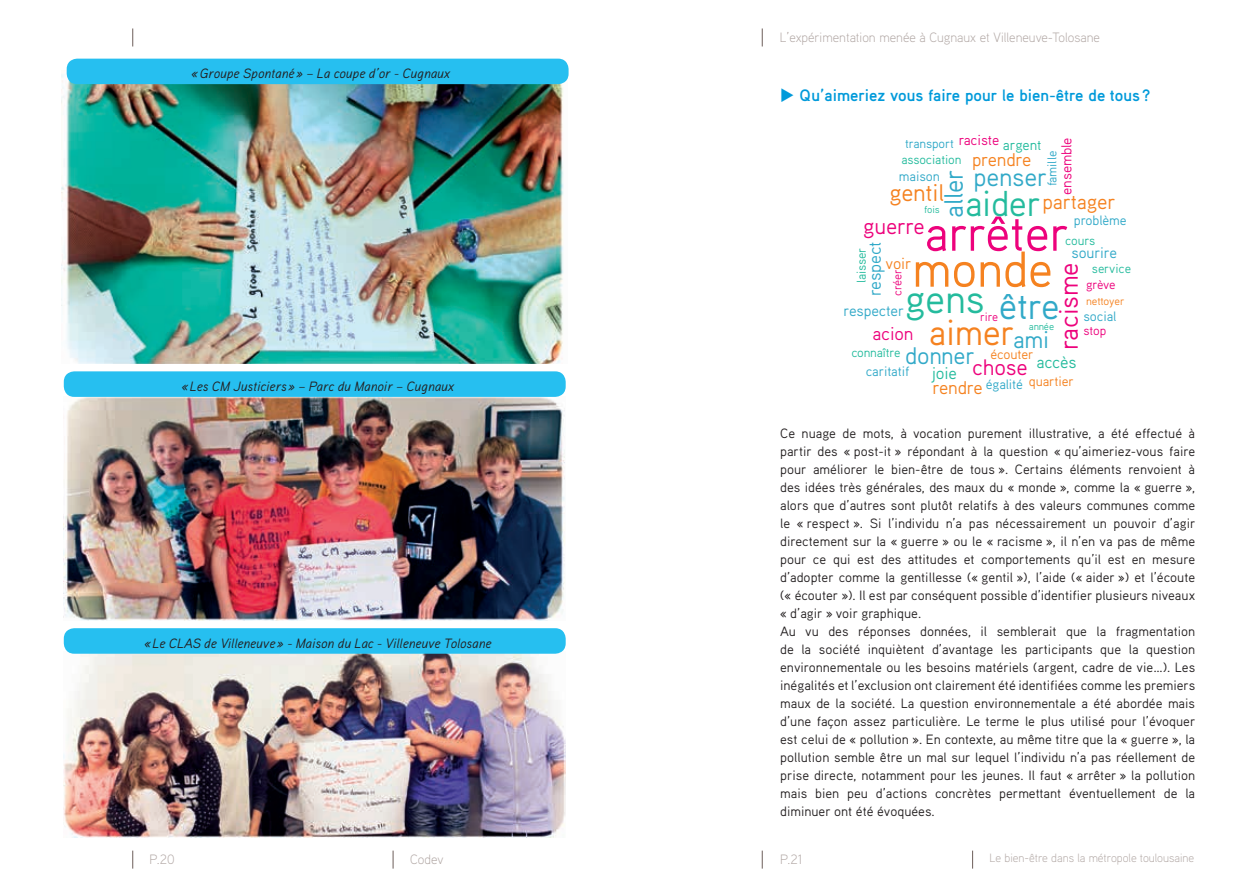
<style>
.page{position:relative;width:1259px;height:893px;background:#fff}
.page>*{position:absolute;margin:0;border:0;box-sizing:border-box;transform-origin:0 0}
.t1{font:50.4px "Aaux Pro";letter-spacing:-.01em;color:#ed027c}
.t2{font:50.4px "Aaux Pro";letter-spacing:-.01em;color:#f58220}
.t3{font:39.9px "Aaux Pro";color:#24bb9d}
.t4{font:36.75px "Aaux Pro";color:#31a9c8}
.t5{font:36px "Aaux Pro";letter-spacing:-.01em;color:#f58220}
.t6{font:36px "Aaux Pro";letter-spacing:-.01em;color:#24bb9d}
.t7{font:26.4px "Aaux Pro";letter-spacing:-.01em;color:#ed027c}
.t8{font:26.4px "Aaux Pro";letter-spacing:-.01em;color:#31a9c8}
.t9{font:25.65px "Aaux Pro";letter-spacing:-.01em;color:#31a9c8}
.t10{font:24px "Aaux Pro";letter-spacing:-.01em;color:#31a9c8}
.t11{font:24px "Aaux Pro";letter-spacing:-.01em;color:#f58220}
.t12{font:22.35px "Aaux Pro";letter-spacing:-.01em;color:#ed027c}
.t13{font:20.85px "Aaux Pro";letter-spacing:-.01em;color:#f58220}
.t14{font:18.45px "Aaux Pro";letter-spacing:-.01em;color:#f58220}
.t15{font:18.45px "Aaux Pro";letter-spacing:-.01em;color:#ed027c}
.t16{font:17.55px "Aaux Pro";letter-spacing:-.01em;color:#31a9c8}
.t17{font:16.8px "Aaux Pro";letter-spacing:-.01em;color:#24bb9d}
.t18{font:700 16.5px "Aaux Pro";color:#009ada}
.t19{font:16.05px "Aaux Pro";color:#f58220}
.t20{font:15.15px "Aaux Pro";letter-spacing:-.01em;color:#31a9c8}
.t21{font:14.4px "Aaux Pro";letter-spacing:-.01em;color:#ed027c}
.t22{font:13.65px "Aaux Pro";letter-spacing:-.01em;color:#31a9c8}
.t23{font:13.65px "Aaux Pro";letter-spacing:-.01em;color:#f58220}
.t24{font:13.5px/18px "Aaux Pro";color:#231f20}
.t25{font:italic 13.5px "Aaux Pro";color:#231f20}
.t26{font:300 13.5px "Aaux Pro";color:#b1a7a4}
.t27{font:12.75px "Aaux Pro";letter-spacing:-.01em;color:#24bb9d}
.t28{font:12.75px "Aaux Pro";letter-spacing:-.01em;color:#31a9c8}
.t29{font:12.75px "Aaux Pro";letter-spacing:-.01em;color:#ed027c}
.t30{font:300 12px "Aaux Pro";color:#b1a7a4}
.t31{font:12px "Aaux Pro";letter-spacing:-.01em;color:#ed027c}
.t32{font:11.25px "Aaux Pro";letter-spacing:-.01em;color:#f58220}
.t33{font:10.2px "Aaux Pro";letter-spacing:-.01em;color:#24bb9d}
.s1{color:#24bb9d}
</style>
<div class="page">
<svg style="left:762px;top:851px;width:1px;height:18px"></svg>
<svg style="left:762px;top:28px;width:1px;height:18px"></svg>
<svg style="left:972px;top:851px;width:1px;height:18px"></svg>
<svg style="left:393px;top:851px;width:1px;height:18px"></svg>
<svg style="left:132px;top:851px;width:1px;height:18px"></svg>
<svg style="left:132px;top:28px;width:1px;height:18px"></svg>
<img style="left:62px;top:70px;width:506px;height:294px">
<div style="left:67px;top:59px;width:501px;height:25px;background:#26bff0;border-radius:10px"></div>
<img style="left:64px;top:651px;width:502px;height:186px">
<div style="left:64px;top:628px;width:502px;height:26px;background:#26bff0;border-radius:10px"></div>
<img style="left:64px;top:397px;width:501px;height:224px">
<div style="left:64px;top:371px;width:502px;height:26px;background:#26bff0;border-radius:10px"></div>
<p class="t25" style="left:191px;top:65px;width:260px">«Groupe Spontané » – La coupe d’or - Cugnaux</p>
<p class="t25" style="left:181px;top:377px;width:274px">«Les CM Justiciers » – Parc du Manoir – Cugnaux</p>
<p class="t25" style="left:144px;top:634px;width:349px">«Le CLAS de Villeneuve » - Maison du Lac - Villeneuve Tolosane</p>
<p class="t26" style="left:150px;top:850px;width:27px">P.20</p>
<p class="t26" style="left:410px;top:850px;width:35px">Codev</p>
<p class="t26" style="left:780px;top:28px;width:322px">L’expérimentation menée à Cugnaux et Villeneuve-Tolosane</p>
<p class="t18" style="left:780px;top:85px;width:372px">◆ Qu’aimeriez vous faire pour le bien-être de tous?</p>
<p class="t21" style="left:958px;top:131px;width:84px">raciste <span class="s1">argent</span></p>
<p class="t21" style="left:1057px;top:195px;width:59px;rotate:-90deg">ensemble</p>
<p class="t28" style="left:905px;top:136px;width:50px">transport</p>
<p class="t28" style="left:1044px;top:186px;width:37px;rotate:-90deg">famille</p>
<h3 class="t14" style="left:972px;top:148px;width:61px">prendre</h3>
<p class="t27" style="left:901px;top:152px;width:62px">association</p>
<h3 class="t8" style="left:937px;top:218px;width:50px;rotate:-90deg">aller</h3>
<p class="t22" style="left:899px;top:168px;width:42px">maison</p>
<h3 class="t9" style="left:973px;top:161px;width:75px">penser</h3>
<h3 class="t11" style="left:889px;top:177px;width:56px">gentil</h3>
<h3 class="t6" style="left:965px;top:180px;width:77px">aider</h3>
<h3 class="t13" style="left:1042px;top:189px;width:75px">partager</h3>
<p class="t33" style="left:924px;top:203px;width:17px">fois</p>
<p class="t22" style="left:1074px;top:211px;width:54px">problème</p>
<h1 class="t1" style="left:924px;top:201px;width:147px">arrêter</h1>
<h3 class="t12" style="left:863px;top:212px;width:63px">guerre</h3>
<p class="t27" style="left:1065px;top:233px;width:31px">cours</p>
<p class="t16" style="left:863px;top:296px;width:56px;rotate:-90deg">respect</p>
<p class="t20" style="left:1071px;top:244px;width:47px">sourire</p>
<p class="t27" style="left:853px;top:283px;width:37px;rotate:-90deg">laisser</p>
<h1 class="t2" style="left:912px;top:237px;width:143px">monde</h1>
<p class="t19" style="left:885px;top:253px;width:27px">voir</p>
<p class="t27" style="left:1092px;top:260px;width:41px">service</p>
<h3 class="t7" style="left:1052px;top:350px;width:89px;rotate:-90deg">racisme</h3>
<p class="t31" style="left:889px;top:296px;width:28px;rotate:-90deg">créer</p>
<p class="t29" style="left:1086px;top:276px;width:31px">grève</p>
<h2 class="t3" style="left:905px;top:274px;width:81px">gens</h2>
<h3 class="t4" style="left:999px;top:283px;width:62px">être</h3>
<p class="t32" style="left:1086px;top:294px;width:40px">nettoyer</p>
<p class="t20" style="left:843px;top:302px;width:62px">respecter</p>
<p class="t22" style="left:1083px;top:308px;width:35px">social</p>
<p class="t31" style="left:980px;top:309px;width:19px">rire</p>
<h3 class="t5" style="left:929px;top:309px;width:87px">aimer</h3>
<p class="t33" style="left:1028px;top:320px;width:27px">année</p>
<h3 class="t15" style="left:872px;top:322px;width:43px">acion</h3>
<p class="t29" style="left:1083px;top:323px;width:24px">stop</p>
<h3 class="t10" style="left:1013px;top:324px;width:38px">ami</h3>
<h3 class="t10" style="left:905px;top:340px;width:71px">donner</h3>
<p class="t27" style="left:851px;top:345px;width:51px">connaître</p>
<p class="t23" style="left:990px;top:345px;width:45px">écouter</p>
<p class="t17" style="left:1036px;top:352px;width:42px">accès</p>
<h3 class="t12" style="left:972px;top:353px;width:57px">chose</h3>
<p class="t22" style="left:865px;top:363px;width:45px">caritatif</p>
<p class="t17" style="left:931px;top:363px;width:27px">joie</p>
<p class="t23" style="left:1028px;top:373px;width:47px">quartier</p>
<p class="t22" style="left:985px;top:376px;width:39px">égalité</p>
<h3 class="t14" style="left:932px;top:376px;width:52px">rendre</h3>
<p class="t24" style="left:780px;top:424px;width:417px">Ce nuage de mots, à vocation purement illustrative, a été effectué à partir des « post-it » répondant à la question « qu’aimeriez-vous faire pour améliorer le bien-être de tous ». Certains éléments renvoient à des idées très générales, des maux du « monde », comme la « guerre », alors que d’autres sont plutôt relatifs à des valeurs communes comme le « respect ». Si l’individu n’a pas nécessairement un pouvoir d’agir directement sur la « guerre » ou le « racisme », il n’en va pas de même pour ce qui est des attitudes et comportements qu’il est en mesure d’adopter comme la gentillesse (« gentil »), l’aide (« aider ») et l’écoute (« écouter »). Il est par conséquent possible d’identifier plusieurs niveaux « d’agir » voir graphique.<br>Au vu des réponses données, il semblerait que la fragmentation de la société inquiètent d’avantage les participants que la question environnementale ou les besoins matériels (argent, cadre de vie…). Les inégalités et l’exclusion ont clairement été identifiées comme les premiers maux de la société. La question environnementale a été abordée mais d’une façon assez particulière. Le terme le plus utilisé pour l’évoquer est celui de « pollution ». En contexte, au même titre que la « guerre », la pollution semble être un mal sur lequel l’individu n’a pas réellement de prise directe, notamment pour les jeunes. Il faut « arrêter » la pollution mais bien peu d’actions concrètes permettant éventuellement de la diminuer ont été évoquées.</p>
<p class="t26" style="left:780px;top:850px;width:24px">P.21</p>
<p class="t30" style="left:989px;top:850px;width:206px">Le bien-être dans la métropole toulousaine</p>
</div>
